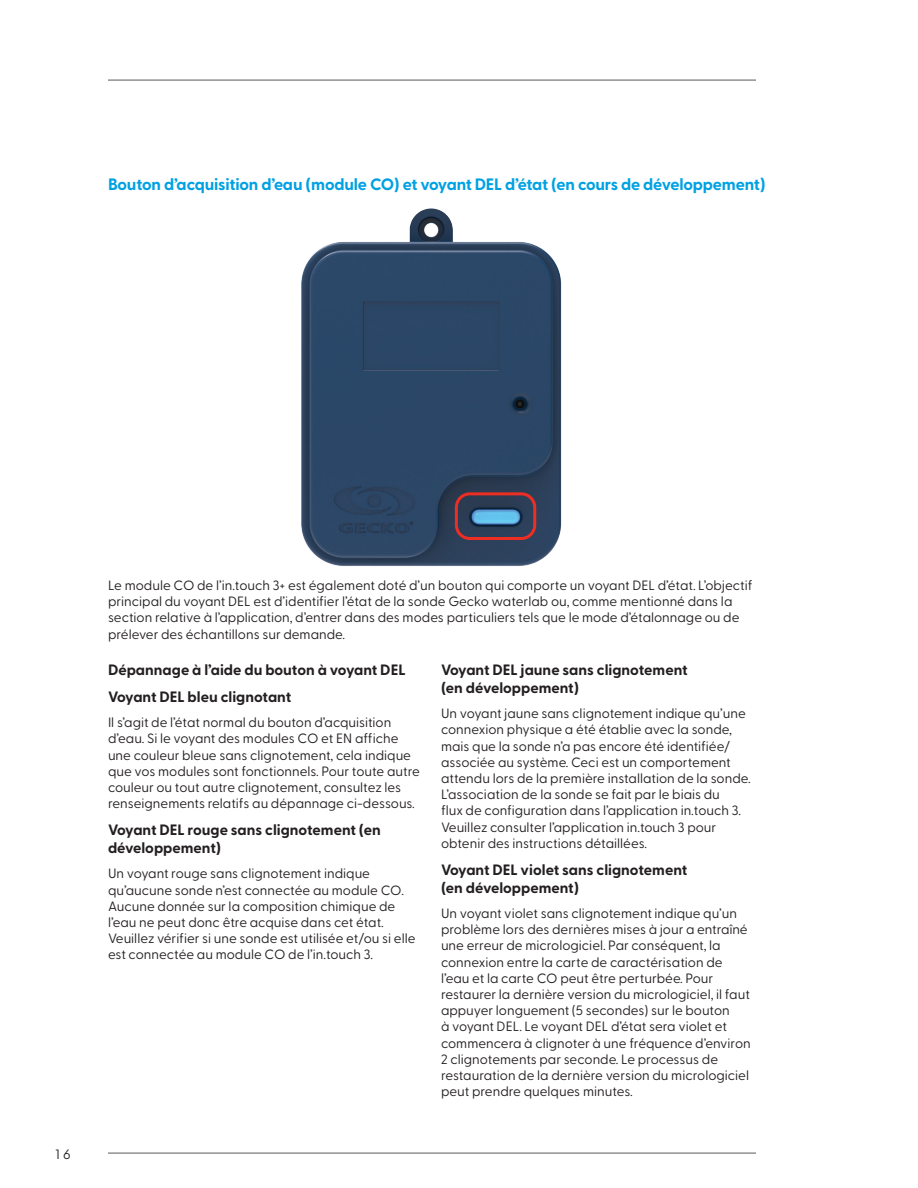
<style>
.page{position:relative;width:918px;height:1188px;background:#fff}
.page>*{position:absolute;margin:0;border:0;box-sizing:border-box;transform-origin:0 0}
.t1{font:700 16.5px "Greycliff CF";letter-spacing:-.01em;color:#00a1e3}
.t2{font:700 15px/18px "Greycliff CF";color:#231f20}
.t3{font:13.5px/16.2px "Greycliff CF";color:#231f20}
</style>
<div class="page">
<hr style="left:108px;top:79px;width:648px;height:2px;background:#231f20">
<hr style="left:108px;top:1152px;width:648px;height:2px;background:#231f20">
<img style="left:301px;top:208px;width:261px;height:358px">
<div style="left:455px;top:492px;width:81px;height:48px;border:3px solid #ee2e22;border-radius:14px"></div>
<p class="t1" style="left:108px;top:171px;width:659px">Bouton d’acquisition d’eau (module CO) et voyant DEL d’état (en cours de développement)</p>
<p class="t3" style="left:52px;top:1145px;width:21px">16</p>
<p class="t3" style="left:108px;top:576px;width:646px">Le module CO de l’in.touch 3+ est également doté d’un bouton qui comporte un voyant DEL d’état. L’objectif principal du voyant DEL est d’identifier l’état de la sonde Gecko waterlab ou, comme mentionné dans la section relative à l’application, d’entrer dans des modes particuliers tels que le mode d’étalonnage ou de prélever des échantillons sur demande.</p>
<p class="t2" style="left:108px;top:660px;width:299px">Dépannage à l’aide du bouton à voyant DEL</p>
<p class="t2" style="left:108px;top:687px;width:185px">Voyant DEL bleu clignotant</p>
<p class="t3" style="left:108px;top:713px;width:313px">Il s’agit de l’état normal du bouton d’acquisition d’eau. Si le voyant des modules CO et EN affiche une couleur bleue sans clignotement, cela indique que vos modules sont fonctionnels. Pour toute autre couleur ou tout autre clignotement, consultez les renseignements relatifs au dépannage ci-dessous.</p>
<p class="t2" style="left:108px;top:820px;width:274px">Voyant DEL rouge sans clignotement (en développement)</p>
<p class="t3" style="left:108px;top:865px;width:309px">Un voyant rouge sans clignotement indique qu’aucune sonde n’est connectée au module CO.<br>Aucune donnée sur la composition chimique de l’eau ne peut donc être acquise dans cet état.<br>Veuillez vérifier si une sonde est utilisée et/ou si elle est connectée au module CO de l’in.touch 3.</p>
<p class="t2" style="left:441px;top:660px;width:248px">Voyant DEL jaune sans clignotement (en développement)</p>
<p class="t3" style="left:441px;top:704px;width:310px">Un voyant jaune sans clignotement indique qu’une connexion physique a été établie avec la sonde, mais que la sonde n’a pas encore été identifiée/ associée au système. Ceci est un comportement attendu lors de la première installation de la sonde.<br>L’association de la sonde se fait par le biais du<br>flux de configuration dans l’application in.touch 3.<br>Veuillez consulter l’application in.touch 3 pour obtenir des instructions détaillées.</p>
<p class="t2" style="left:441px;top:860px;width:248px">Voyant DEL violet sans clignotement (en développement)</p>
<p class="t3" style="left:441px;top:904px;width:311px">Un voyant violet sans clignotement indique qu’un problème lors des dernières mises à jour a entraîné une erreur de micrologiciel. Par conséquent, la connexion entre la carte de caractérisation de l’eau et la carte CO peut être perturbée. Pour restaurer la dernière version du micrologiciel, il faut appuyer longuement (5 secondes) sur le bouton<br>à voyant DEL. Le voyant DEL d’état sera violet et commencera à clignoter à une fréquence d’environ 2 clignotements par seconde. Le processus de restauration de la dernière version du micrologiciel peut prendre quelques minutes.</p>
</div>
